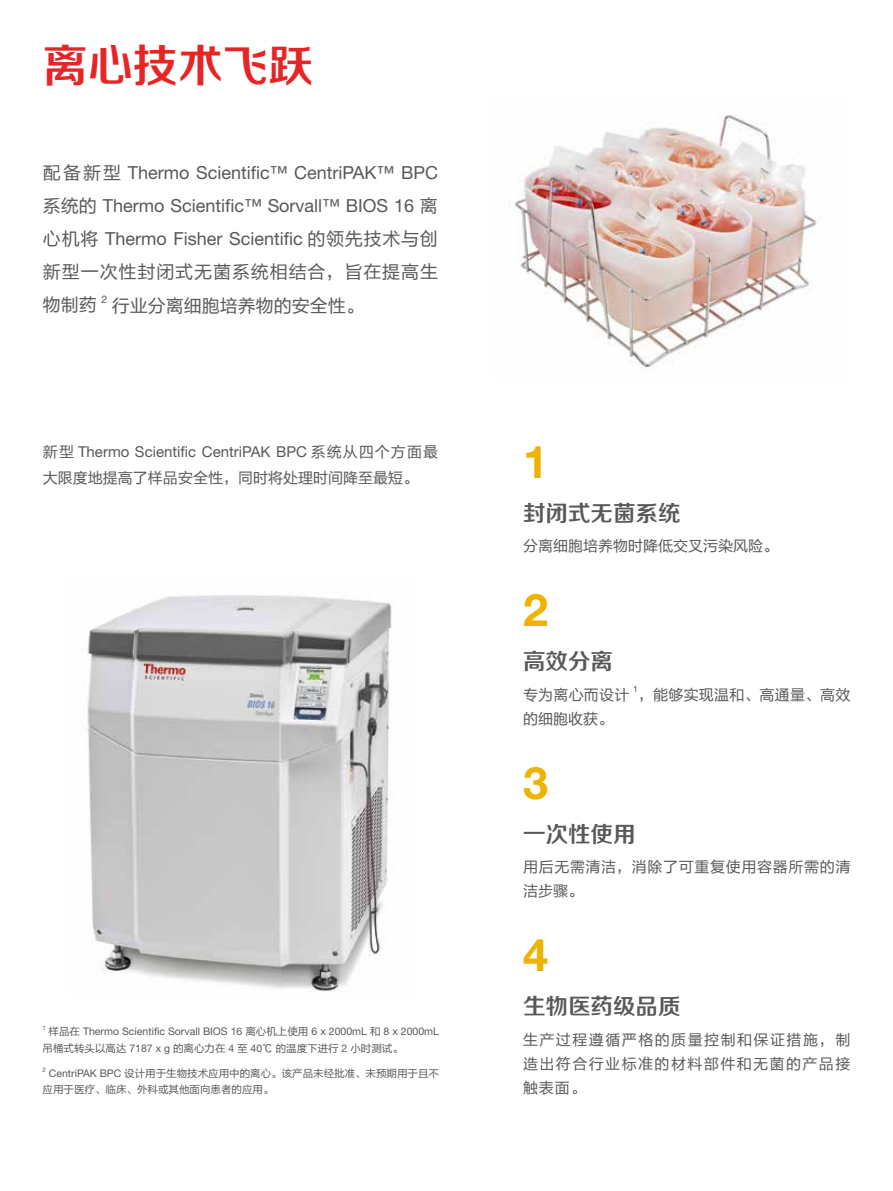
<style>
.page{position:relative;width:893px;height:1191px;background:#fff}
.page>*{position:absolute;margin:0;border:0;box-sizing:border-box;transform-origin:0 0}
.t1{font:45px "FZZZHONGJW GB1 0";color:#e72426}
.t2{font:700 45px "Helvetica Neue LT Std";color:#eeb200}
.t3{font:22.5px "FZZZHONGJW GB1 0";color:#595757}
.t4{font:18px/33px "Helvetica Neue LT Std";color:#595757;text-align:justify}
.t5{font:18px/33px "FZLTHJW GB1 0";letter-spacing:.05em;color:#595757}
.t6{font:18px "FZLTHJW GB1 0";color:#595757}
.t7{font:15px/24px "FZLTHJW GB1 0";letter-spacing:.03em;color:#595757}
.t8{font:15px "FZLTHJW GB1 0";color:#595757}
.t9{font:15px "Helvetica Neue LT Std";color:#595757}
.t10{font:10.5px/16.5px "FZLTHJW GB1 0";color:#595757}
.t11{font:10.5px "Helvetica Neue LT Std";color:#595757}
.t12{font:8.7px "Helvetica Neue LT Std";color:#595757}
.t13{font:6.15px "Helvetica Neue LT Std";color:#595757}
.s1{font-family:"FZLTHJW GB1 0"}
.s2{font-family:"Helvetica Neue LT Std"}
</style>
<div class="page">
<img style="left:509px;top:115px;width:309px;height:257px">
<img style="left:87px;top:595px;width:307px;height:397px">
<h1 class="t1" style="left:43px;top:41px;width:272px">离心技术飞跃</h1>
<p class="t4" style="left:43px;top:156px;width:396px"><span class="s1">配备新型</span> Thermo Scientific™ CentriPAK™ BPC<span class="s1">系统的</span> Thermo Scientific™ Sorvall™ BIOS 16 <span class="s1">离心机将</span> Thermo Fisher Scientific <span class="s1">的领先技术与创</span></p>
<p class="t5" style="left:43px;top:256px;width:397px">新型一次性封闭式无菌系统相结合，旨在提高生物制药</p>
<p class="t11" style="left:101px;top:293px;width:7px">2</p>
<p class="t6" style="left:112px;top:295px;width:254px">行业分离细胞培养物的安全性。</p>
<p class="t9" style="left:43px;top:443px;width:396px"><span class="s1">新型</span> Thermo Scientific CentriPAK BPC <span class="s1">系统从四个方面最</span></p>
<p class="t8" style="left:43px;top:469px;width:377px">大限度地提高了样品安全性，同时将处理时间降至最短。</p>
<p class="t13" style="left:43px;top:1024px;width:5px">1</p>
<p class="t11" style="left:49px;top:1025px;width:392px"><span class="s1">样品在</span> Thermo Scientific Sorvall BIOS 16 <span class="s1">离心机上使用</span> 6 x 2000mL <span class="s1">和</span> 8 x 2000mL</p>
<p class="t10" style="left:43px;top:1040px;width:362px">吊桶式转头以高达 <span class="s2">7187 x g</span> 的离心力在 <span class="s2">4</span> 至 <span class="s2">40</span>℃ 的温度下进行 <span class="s2">2</span> 小时测试。</p>
<p class="t13" style="left:43px;top:1066px;width:5px">2</p>
<p class="t10" style="left:43px;top:1065px;width:398px;text-indent:6px"><span class="s2">CentriPAK BPC</span> 设计用于生物技术应用中的离心。该产品未经批准、未预期用于且不应用于医疗、临床、外科或其他面向患者的应用。</p>
<h1 class="t2" style="left:523px;top:434px;width:27px">1</h1>
<p class="t3" style="left:523px;top:500px;width:159px">封闭式无菌系统</p>
<p class="t8" style="left:523px;top:537px;width:256px">分离细胞培养物时降低交叉污染风险。</p>
<h1 class="t2" style="left:523px;top:582px;width:27px">2</h1>
<p class="t3" style="left:523px;top:649px;width:91px">高效分离</p>
<p class="t7" style="left:523px;top:682px;width:108px">专为离心而设计</p>
<p class="t12" style="left:633px;top:684px;width:6px">1</p>
<p class="t7" style="left:638px;top:682px;width:214px">，能够实现温和、高通量、高效</p>
<p class="t7" style="left:523px;top:706px;width:91px">的细胞收获。</p>
<h1 class="t2" style="left:523px;top:755px;width:27px">3</h1>
<p class="t3" style="left:523px;top:821px;width:114px">一次性使用</p>
<p class="t7" style="left:523px;top:855px;width:329px">用后无需清洁，消除了可重复使用容器所需的清洁步骤。</p>
<h1 class="t2" style="left:523px;top:927px;width:27px">4</h1>
<p class="t3" style="left:523px;top:994px;width:159px">生物医药级品质</p>
<p class="t7" style="left:523px;top:1028px;width:329px;text-align:justify">生产过程遵循严格的质量控制和保证措施，制造出符合行业标准的材料部件和无菌的产品接触表面。</p>
</div>
